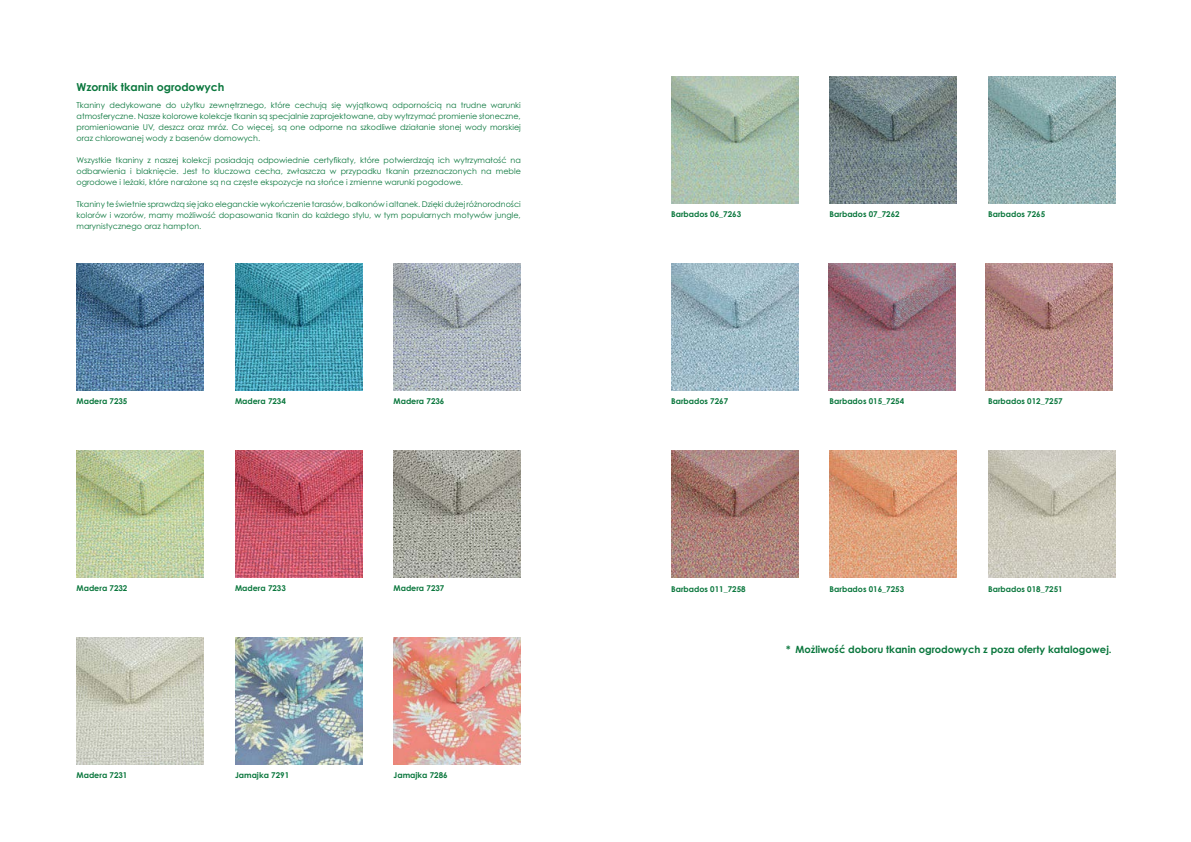
<style>
.page{position:relative;width:1191px;height:842px;background:#fff}
.page>*{position:absolute;margin:0;border:0;box-sizing:border-box;transform-origin:0 0}
.t1{font:700 11px "Century Gothic Pro";color:#0a773d}
.t2{font:700 10px "Century Gothic Pro";color:#0a773d}
.t3{font:8px/11px "Century Gothic Pro";color:#0a773d;text-align:justify}
.t4{font:700 8px "Century Gothic Pro";color:#0a773d}
</style>
<div class="page">
<img style="left:77px;top:264px;width:127px;height:127px">
<img style="left:77px;top:451px;width:127px;height:127px">
<img style="left:77px;top:638px;width:127px;height:127px">
<img style="left:235px;top:264px;width:127px;height:127px">
<img style="left:235px;top:451px;width:127px;height:127px">
<img style="left:235px;top:638px;width:127px;height:127px">
<img style="left:393px;top:264px;width:128px;height:127px">
<img style="left:393px;top:451px;width:128px;height:127px">
<img style="left:393px;top:638px;width:128px;height:127px">
<img style="left:671px;top:77px;width:127px;height:127px">
<img style="left:671px;top:264px;width:127px;height:127px">
<img style="left:985px;top:264px;width:127px;height:127px">
<img style="left:829px;top:77px;width:128px;height:127px">
<img style="left:671px;top:451px;width:127px;height:127px">
<img style="left:829px;top:451px;width:128px;height:127px">
<img style="left:988px;top:77px;width:127px;height:127px">
<img style="left:828px;top:264px;width:127px;height:127px">
<img style="left:988px;top:451px;width:127px;height:127px">
<h1 class="t1" style="left:77px;top:80px;width:149px">Wzornik tkanin ogrodowych</h1>
<p class="t3" style="left:77px;top:100px;width:446px">Tkaniny dedykowane do użytku zewnętrznego, które cechują się wyjątkową odpornością na trudne warunki atmosferyczne. Nasze kolorowe kolekcje tkanin są specjalnie zaprojektowane, aby wytrzymać promienie słoneczne, promieniowanie UV, deszcz oraz mróz. Co więcej, są one odporne na szkodliwe działanie słonej wody morskiej oraz chlorowanej wody z basenów domowych.</p>
<p class="t3" style="left:77px;top:155px;width:446px">Wszystkie tkaniny z naszej kolekcji posiadają odpowiednie certyfikaty, które potwierdzają ich wytrzymałość na odbarwienia i blaknięcie. Jest to kluczowa cecha, zwłaszcza w przypadku tkanin przeznaczonych na meble ogrodowe i leżaki, które narażone są na częste ekspozycje na słońce i zmienne warunki pogodowe.</p>
<p class="t3" style="left:77px;top:199px;width:446px">Tkaniny te świetnie sprawdzą się jako eleganckie wykończenie tarasów, balkonów i altanek. Dzięki dużej różnorodności kolorów i wzorów, mamy możliwość dopasowania tkanin do każdego stylu, w tym popularnych motywów jungle, marynistycznego oraz hampton.</p>
<p class="t4" style="left:77px;top:396px;width:52px">Madera 7235</p>
<p class="t4" style="left:235px;top:396px;width:52px">Madera 7234</p>
<p class="t4" style="left:393px;top:396px;width:52px">Madera 7236</p>
<p class="t4" style="left:77px;top:583px;width:52px">Madera 7232</p>
<p class="t4" style="left:235px;top:583px;width:52px">Madera 7233</p>
<p class="t4" style="left:393px;top:583px;width:52px">Madera 7237</p>
<p class="t4" style="left:77px;top:770px;width:52px">Madera 7231</p>
<p class="t4" style="left:235px;top:770px;width:56px">Jamajka 7291</p>
<p class="t4" style="left:393px;top:770px;width:56px">Jamajka 7286</p>
<p class="t4" style="left:671px;top:209px;width:72px">Barbados 06_7263</p>
<p class="t4" style="left:671px;top:396px;width:59px">Barbados 7267</p>
<p class="t4" style="left:829px;top:209px;width:72px">Barbados 07_7262</p>
<p class="t4" style="left:829px;top:396px;width:76px">Barbados 015_7254</p>
<p class="t4" style="left:988px;top:209px;width:59px">Barbados 7265</p>
<p class="t4" style="left:988px;top:396px;width:76px">Barbados 012_7257</p>
<p class="t4" style="left:671px;top:584px;width:76px">Barbados 011_7258</p>
<p class="t4" style="left:829px;top:584px;width:76px">Barbados 016_7253</p>
<p class="t4" style="left:988px;top:584px;width:76px">Barbados 018_7251</p>
<p class="t2" style="left:786px;top:643px;width:327px">* Możliwość doboru tkanin ogrodowych z poza oferty katalogowej.</p>
</div>
